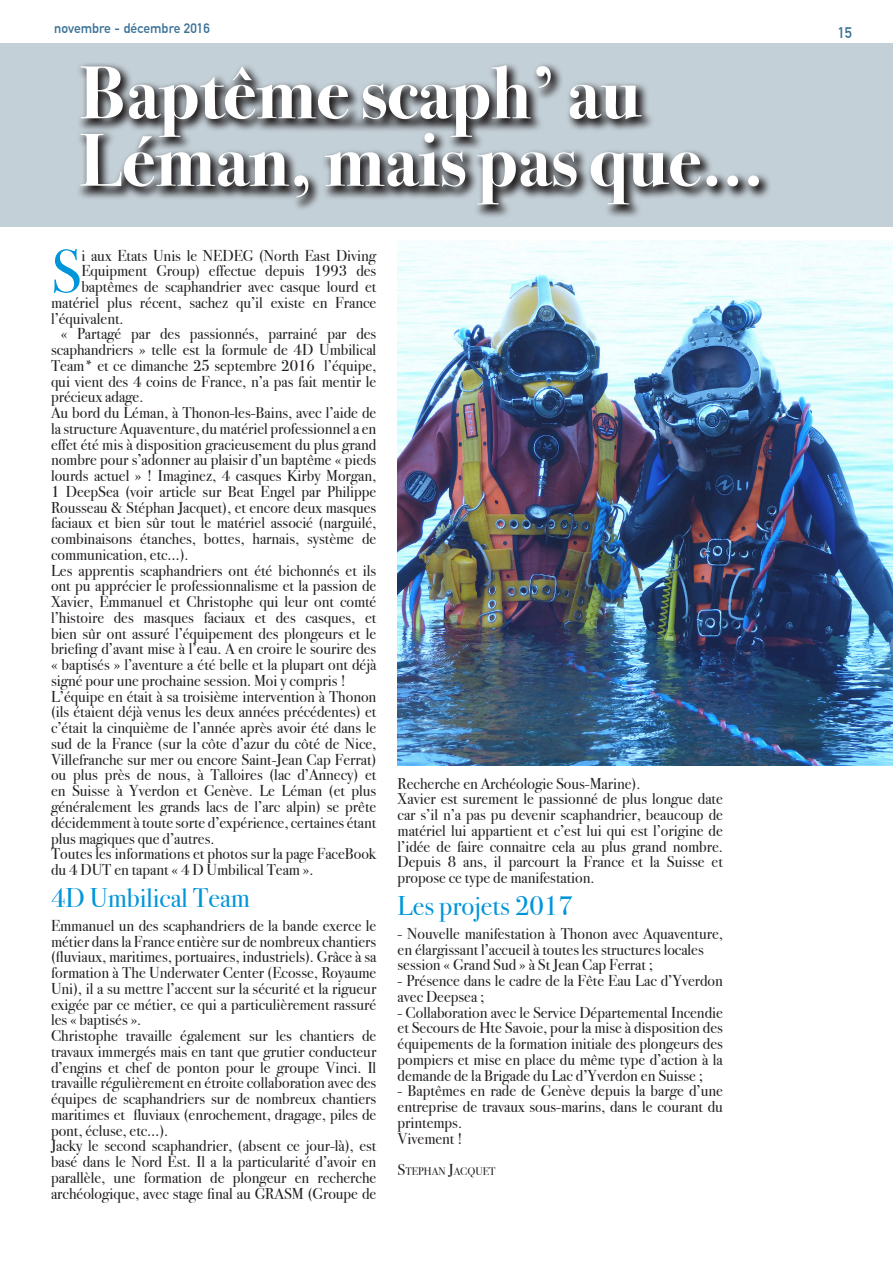
<style>
.page{position:relative;width:893px;height:1263px;background:#fff}
.page>*{position:absolute;margin:0;border:0;box-sizing:border-box;transform-origin:0 0}
.t1{font:700 75px/67.5px "Bodoni Svty Two ITCTT";color:#fff}
.TEXTE{font:61.05px "Bodoni Svty Two ITCTT";color:#0095d9}
.Intertitre{font:27px "Bodoni Svty Two ITCTT";color:#0095d9}
.TEXTE-2{font:15.75px/15.8px "Bodoni Svty Two ITCTT";color:#231f20;text-align:justify}
.Normal_e{font:700 15px "DIN Alternate";color:#3a7195}
.Normal_e-2{font:700 13.5px "DIN Alternate";color:#3a7195}
.TEXTE-3{font:10.95px "Bodoni Svty Two ITCTT";color:#231f20}
.s1{font-size:15.75px}
</style>
<div class="page">
<div style="left:0;top:43px;width:893px;height:184px;background:#c4d0d7"></div>
<svg style="left:78px;top:63px;width:692px;height:154px"></svg>
<img style="left:398px;top:240px;width:495px;height:525px">
<p class="Normal_e-2" style="left:54px;top:18px;width:157px">novembre - décembre 2016</p>
<p class="t1" style="left:80px;top:53px;width:686px">Baptême scaph’ au<br>Léman, mais pas que...</p>
<p class="TEXTE" style="left:51px;top:221px;width:32px">S</p>
<p class="TEXTE-2" style="left:81px;top:246px;width:296px">i aux Etats Unis le NEDEG (North East Diving</p>
<p class="TEXTE-2" style="left:81px;top:262px;width:296px">Equipment Group) effectue depuis 1993 des</p>
<p class="TEXTE-2" style="left:81px;top:277px;width:296px">baptêmes de scaphandrier avec casque lourd et</p>
<p class="TEXTE-2" style="left:51px;top:293px;width:327px">matériel plus récent, sachez qu’il existe en France</p>
<p class="TEXTE-2" style="left:51px;top:309px;width:74px">l’équivalent.</p>
<p class="TEXTE-2" style="left:51px;top:325px;width:327px;text-indent:10px">« Partagé par des passionnés, parrainé par des scaphandriers » telle est la formule de 4D Umbilical Team* et ce dimanche 25 septembre 2016 l’équipe, qui vient des 4 coins de France, n’a pas fait mentir le précieux adage.</p>
<p class="TEXTE-2" style="left:51px;top:403px;width:327px">Au bord du Léman, à Thonon-les-Bains, avec l’aide de la structure Aquaventure, du matériel professionnel a en effet été mis à disposition gracieusement du plus grand nombre pour s’adonner au plaisir d’un baptême « pieds lourds actuel » ! Imaginez, 4 casques Kirby Morgan, 1 DeepSea (voir article sur Beat Engel par Philippe Rousseau &amp; Stéphan Jacquet), et encore deux masques faciaux et bien sûr tout le matériel associé (narguilé, combinaisons étanches, bottes, harnais, système de communication, etc…).</p>
<p class="TEXTE-2" style="left:51px;top:561px;width:327px">Les apprentis scaphandriers ont été bichonnés et ils ont pu apprécier le professionnalisme et la passion de Xavier, Emmanuel et Christophe qui leur ont comté l’histoire des masques faciaux et des casques, et bien sûr ont assuré l’équipement des plongeurs et le briefing d’avant mise à l’eau. A en croire le sourire des « baptisés » l’aventure a été belle et la plupart ont déjà signé pour une prochaine session. Moi y compris !</p>
<p class="TEXTE-2" style="left:51px;top:687px;width:327px">L’équipe en était à sa troisième intervention à Thonon (ils étaient déjà venus les deux années précédentes) et c’était la cinquième de l’année après avoir été dans le sud de la France (sur la côte d’azur du côté de Nice, Villefranche sur mer ou encore Saint-Jean Cap Ferrat) ou plus près de nous, à Talloires (lac d’Annecy) et en Suisse à Yverdon et Genève. Le Léman (et plus généralement les grands lacs de l’arc alpin) se prête décidemment à toute sorte d’expérience, certaines étant plus magiques que d’autres.</p>
<p class="TEXTE-2" style="left:51px;top:844px;width:327px">Toutes les informations et photos sur la page FaceBook du 4 DUT en tapant « 4 D Umbilical Team ».</p>
<p class="Intertitre" style="left:51px;top:875px;width:200px">4D Umbilical Team</p>
<p class="TEXTE-2" style="left:51px;top:916px;width:327px">Emmanuel un des scaphandriers de la bande exerce le métier dans la France entière sur de nombreux chantiers (fluviaux, maritimes, portuaires, industriels). Grâce à sa formation à The Underwater Center (Ecosse, Royaume Uni), il a su mettre l’accent sur la sécurité et la rigueur exigée par ce métier, ce qui a particulièrement rassuré les « baptisés ».</p>
<p class="TEXTE-2" style="left:51px;top:1026px;width:327px">Christophe travaille également sur les chantiers de travaux immergés mais en tant que grutier conducteur d’engins et chef de ponton pour le groupe Vinci. Il travaille régulièrement en étroite collaboration avec des équipes de scaphandriers sur de nombreux chantiers maritimes et fluviaux (enrochement, dragage, piles de pont, écluse, etc…).</p>
<p class="TEXTE-2" style="left:51px;top:1136px;width:327px">Jacky le second scaphandrier, (absent ce jour-là), est basé dans le Nord Est. Il a la particularité d’avoir en parallèle, une formation de plongeur en recherche archéologique, avec stage final au GRASM (Groupe de</p>
<p class="TEXTE-2" style="left:398px;top:774px;width:244px">Recherche en Archéologie Sous-Marine).</p>
<p class="TEXTE-2" style="left:398px;top:789px;width:327px">Xavier est surement le passionné de plus longue date car s’il n’a pas pu devenir scaphandrier, beaucoup de matériel lui appartient et c’est lui qui est l’origine de l’idée de faire connaitre cela au plus grand nombre.<br>Depuis 8 ans, il parcourt la France et la Suisse et propose ce type de manifestation.</p>
<p class="Intertitre" style="left:398px;top:883px;width:176px">Les projets 2017</p>
<p class="TEXTE-2" style="left:398px;top:924px;width:327px">- Nouvelle manifestation à Thonon avec Aquaventure, en élargissant l’accueil à toutes les structures locales</p>
<p class="TEXTE-2" style="left:398px;top:955px;width:257px">session « Grand Sud » à St Jean Cap Ferrat ;</p>
<p class="TEXTE-2" style="left:398px;top:971px;width:327px">- Présence dans le cadre de la Fête Eau Lac d’Yverdon avec Deepsea ;</p>
<p class="TEXTE-2" style="left:398px;top:1003px;width:327px">- Collaboration avec le Service Départemental Incendie et Secours de Hte Savoie, pour la mise à disposition des équipements de la formation initiale des plongeurs des pompiers et mise en place du même type d’action à la demande de la Brigade du Lac d’Yverdon en Suisse ;</p>
<p class="TEXTE-2" style="left:398px;top:1081px;width:327px">- Baptêmes en rade de Genève depuis la barge d’une entreprise de travaux sous-marins, dans le courant du printemps.</p>
<p class="TEXTE-2" style="left:398px;top:1129px;width:67px">Vivement !</p>
<p class="TEXTE-3" style="left:398px;top:1162px;width:99px"><span class="s1">S</span>TEPHAN <span class="s1">J</span>ACQUET</p>
<p class="Normal_e" style="left:838px;top:22px;width:16px">15</p>
</div>
